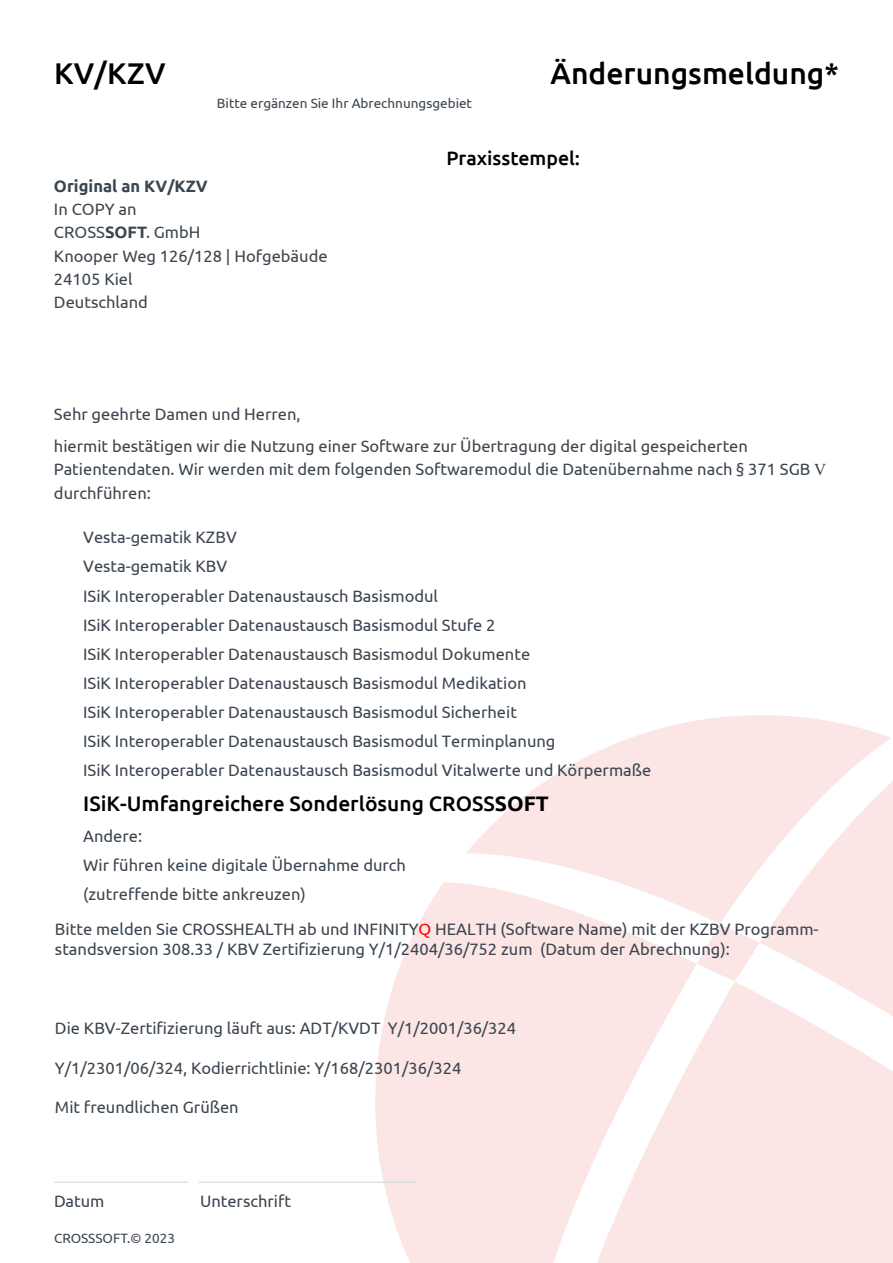
<style>
.page{position:relative;width:893px;height:1263px;background:#fff}
.page>*{position:absolute;margin:0;border:0;box-sizing:border-box;transform-origin:0 0}
.t1{font:500 30px "Ubuntu";color:#000}
.t2{font:500 21px "Ubuntu";color:#000}
.t3{font:500 19.5px "Ubuntu";color:#000}
.t4{font:16.5px/29.1px "Ubuntu";color:#3b454f}
.t5{font:700 16.5px "Ubuntu";color:#3b454f}
.t6{font:13.5px "Ubuntu";color:#3b454f}
.s1{font-weight:700}
.s2{font-family:"Times New Roman"}
.s3{color:#f00}
</style>
<div class="page">
<svg style="left:375px;top:715px;width:518px;height:548px;fill:#fbe5e5"></svg>
<hr style="left:199px;top:1182px;width:217px;height:1px;background:#d2d7dd">
<hr style="left:54px;top:1182px;width:134px;height:1px;background:#d2d7dd">
<h1 class="t1" style="left:54px;top:54px;width:113px">KV/KZV</h1>
<p class="t6" style="left:217px;top:95px;width:257px">Bitte ergänzen Sie Ihr Abrechnungsgebiet</p>
<h1 class="t1" style="left:550px;top:54px;width:290px">Änderungsmeldung*</h1>
<p class="t3" style="left:446px;top:146px;width:135px">Praxisstempel:</p>
<p class="t5" style="left:54px;top:176px;width:155px">Original an KV/KZV</p>
<p class="t4" style="left:54px;top:197px;width:275px;line-height:23.1px">In COPY an<br>CROSS<span class="s1">SOFT</span>. GmbH<br>Knooper Weg 126/128 | Hofgebäude<br>24105 Kiel<br>Deutschland</p>
<p class="t4" style="left:54px;top:398px;width:695px;line-height:32.1px">Sehr geehrte Damen und Herren,<br>hiermit bestätigen wir die Nutzung einer Software zur Übertragung der digital gespeicherten</p>
<p class="t4" style="left:54px;top:457px;width:774px;line-height:23.5px">Patientendaten. Wir werden mit dem folgenden Softwaremodul die Datenübernahme nach § 371 SGB <span class="s2">V </span>durchführen:</p>
<p class="t4" style="left:83px;top:522px;width:570px">Vesta-gematik KZBV<br>Vesta-gematik KBV<br>ISiK Interoperabler Datenaustausch Basismodul<br>ISiK Interoperabler Datenaustausch Basismodul Stufe 2<br>ISiK Interoperabler Datenaustausch Basismodul Dokumente<br>ISiK Interoperabler Datenaustausch Basismodul Medikation<br>ISiK Interoperabler Datenaustausch Basismodul Sicherheit<br>ISiK Interoperabler Datenaustausch Basismodul Terminplanung<br>ISiK Interoperabler Datenaustausch Basismodul Vitalwerte und Körpermaße</p>
<p class="t2" style="left:83px;top:790px;width:467px">ISiK-Umfangreichere Sonderlösung CROSS<span class="s1">SOFT</span></p>
<p class="t4" style="left:83px;top:821px;width:324px">Andere:<br>Wir führen keine digitale Übernahme durch (zutreffende bitte ankreuzen)</p>
<p class="t4" style="left:55px;top:919px;width:765px;line-height:19.8px">Bitte melden Sie CROSSHEALTH ab und INFINITY<span class="s3">Q</span> HEALTH (Software Name) mit der KZBV Programm&shy;standsversion 308.33 / KBV Zertifizierung Y/1/2404/36/752 zum (Datum der Abrechnung):</p>
<p class="t4" style="left:55px;top:1013px;width:463px">Die KBV-Zertifizierung läuft aus: ADT/KVDT Y/1/2001/36/324</p>
<p class="t4" style="left:55px;top:1053px;width:408px">Y/1/2301/06/324, Kodierrichtlinie: Y/168/2301/36/324</p>
<p class="t4" style="left:55px;top:1092px;width:185px">Mit freundlichen Grüßen</p>
<p class="t4" style="left:54px;top:1186px;width:52px">Datum</p>
<p class="t4" style="left:200px;top:1186px;width:92px">Unterschrift</p>
<p class="t6" style="left:54px;top:1230px;width:123px">CROSSSOFT.© 2023</p>
</div>
